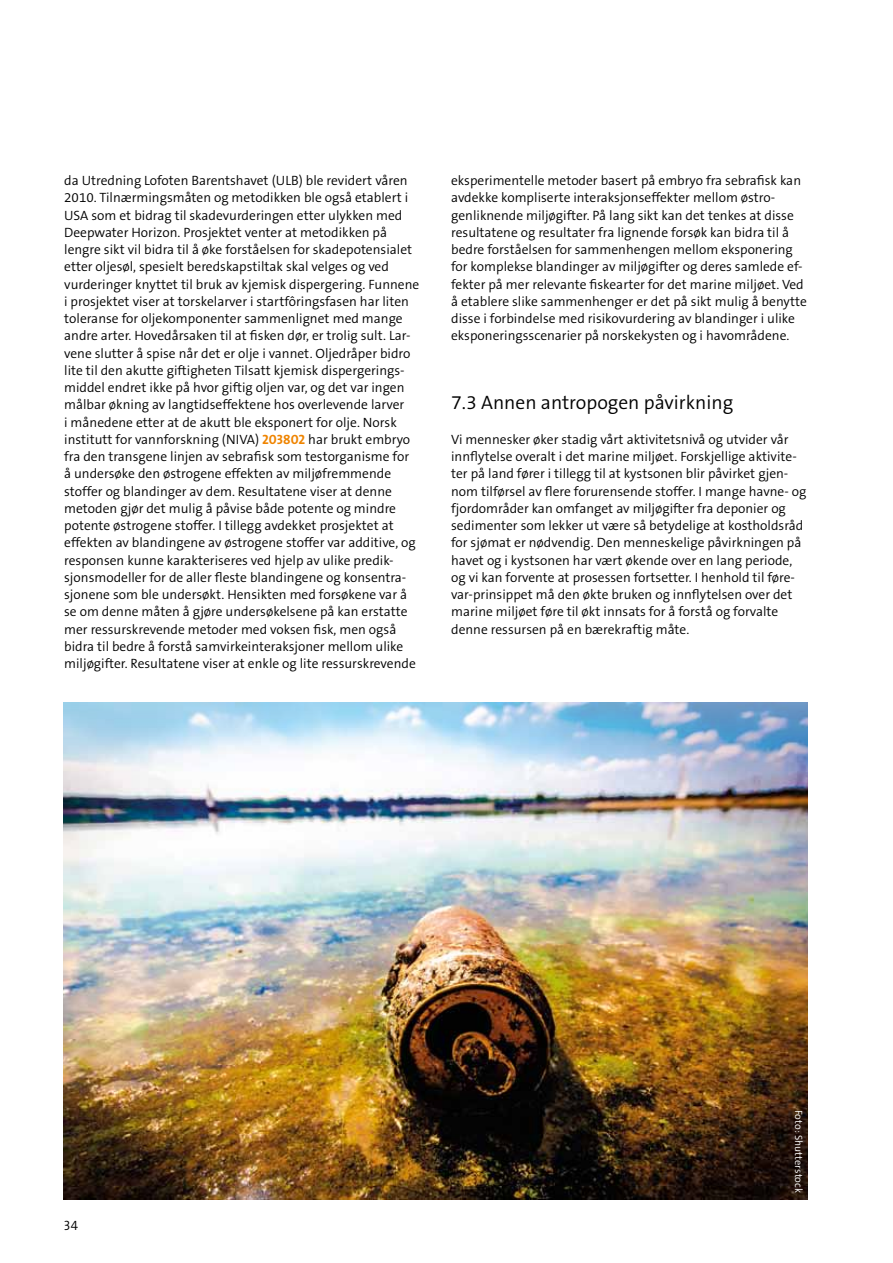
<style>
.page{position:relative;width:893px;height:1263px;background:#fff}
.page>*{position:absolute;margin:0;border:0;box-sizing:border-box;transform-origin:0 0}
.t1{font:300 19.5px "The Sans B4";color:#000}
.t2{font:300 13.5px/17.2px "The Sans B4";color:#000}
.t3{font:13.5px "The Sans Semi Light Caps";color:#000}
.t4{font:300 10.5px "The Sans B4";color:#fff}
.s1{font-family:"The Sans Bold Caps";font-weight:400;color:#ef8400}
</style>
<div class="page">
<img style="left:64px;top:702px;width:744px;height:497px">
<p class="t2" style="left:64px;top:172px;width:357px">da Utredning Lofoten Barentshavet (ULB) ble revidert våren 2010. Tilnærmingsmåten og metodikken ble også etablert i USA som et bidrag til skadevurderingen etter ulykken med Deepwater Horizon. Prosjektet venter at metodikken på lengre sikt vil bidra til å øke forståelsen for skadepotensialet etter oljesøl, spesielt beredskapstiltak skal velges og ved vurderinger knyttet til bruk av kjemisk dispergering. Funnene i prosjektet viser at torskelarver i startfôringsfasen har liten toleranse for oljekomponenter sammenlignet med mange andre arter. Hovedårsaken til at fisken dør, er trolig sult. Lar&shy;vene slutter å spise når det er olje i vannet. Oljedråper bidro lite til den akutte giftigheten Tilsatt kjemisk dispergerings&shy;middel endret ikke på hvor giftig oljen var, og det var ingen målbar økning av langtidseffektene hos overlevende larver<br>i månedene etter at de akutt ble eksponert for olje. Norsk institutt for vannforskning (NIVA) <span class="s1">203802</span> har brukt embryo fra den transgene linjen av sebrafisk som testorganisme for å undersøke den østrogene effekten av miljøfremmende stoffer og blandinger av dem. Resultatene viser at denne metoden gjør det mulig å påvise både potente og mindre potente østrogene stoffer. I tillegg avdekket prosjektet at effekten av blandingene av østrogene stoffer var additive, og responsen kunne karakteriseres ved hjelp av ulike predik&shy;sjonsmodeller for de aller fleste blandingene og konsentra&shy;sjonene som ble undersøkt. Hensikten med forsøkene var å se om denne måten å gjøre undersøkelsene på kan erstatte mer ressurskrevende metoder med voksen fisk, men også bidra til bedre å forstå samvirkeinteraksjoner mellom ulike miljøgifter. Resultatene viser at enkle og lite ressurskrevende</p>
<p class="t2" style="left:451px;top:172px;width:357px">eksperimentelle metoder basert på embryo fra sebrafisk kan avdekke kompliserte interaksjonseffekter mellom østro&shy;genliknende miljøgifter. På lang sikt kan det tenkes at disse resultatene og resultater fra lignende forsøk kan bidra til å bedre forståelsen for sammenhengen mellom eksponering for komplekse blandinger av miljøgifter og deres samlede ef&shy;fekter på mer relevante fiskearter for det marine miljøet. Ved å etablere slike sammenhenger er det på sikt mulig å benytte disse i forbindelse med risikovurdering av blandinger i ulike eksponeringsscenarier på norskekysten og i havområdene.</p>
<h1 class="t1" style="left:451px;top:393px;width:284px">7.3 Annen antropogen påvirkning</h1>
<p class="t2" style="left:451px;top:431px;width:357px">Vi mennesker øker stadig vårt aktivitetsnivå og utvider vår innflytelse overalt i det marine miljøet. Forskjellige aktivite&shy;ter på land fører i tillegg til at kystsonen blir påvirket gjen&shy;nom tilførsel av flere forurensende stoffer. I mange havne- og fjordområder kan omfanget av miljøgifter fra deponier og sedimenter som lekker ut være så betydelige at kostholdsråd for sjømat er nødvendig. Den menneskelige påvirkningen på havet og i kystsonen har vært økende over en lang periode, og vi kan forvente at prosessen fortsetter. I henhold til føre&shy;var-prinsippet må den økte bruken og innflytelsen over det marine miljøet føre til økt innsats for å forstå og forvalte denne ressursen på en bærekraftig måte.</p>
<p class="t3" style="left:64px;top:1214px;width:16px">34</p>
<p class="t4" style="left:804px;top:1110px;width:85px;rotate:90deg">Foto: Shutterstock</p>
</div>
